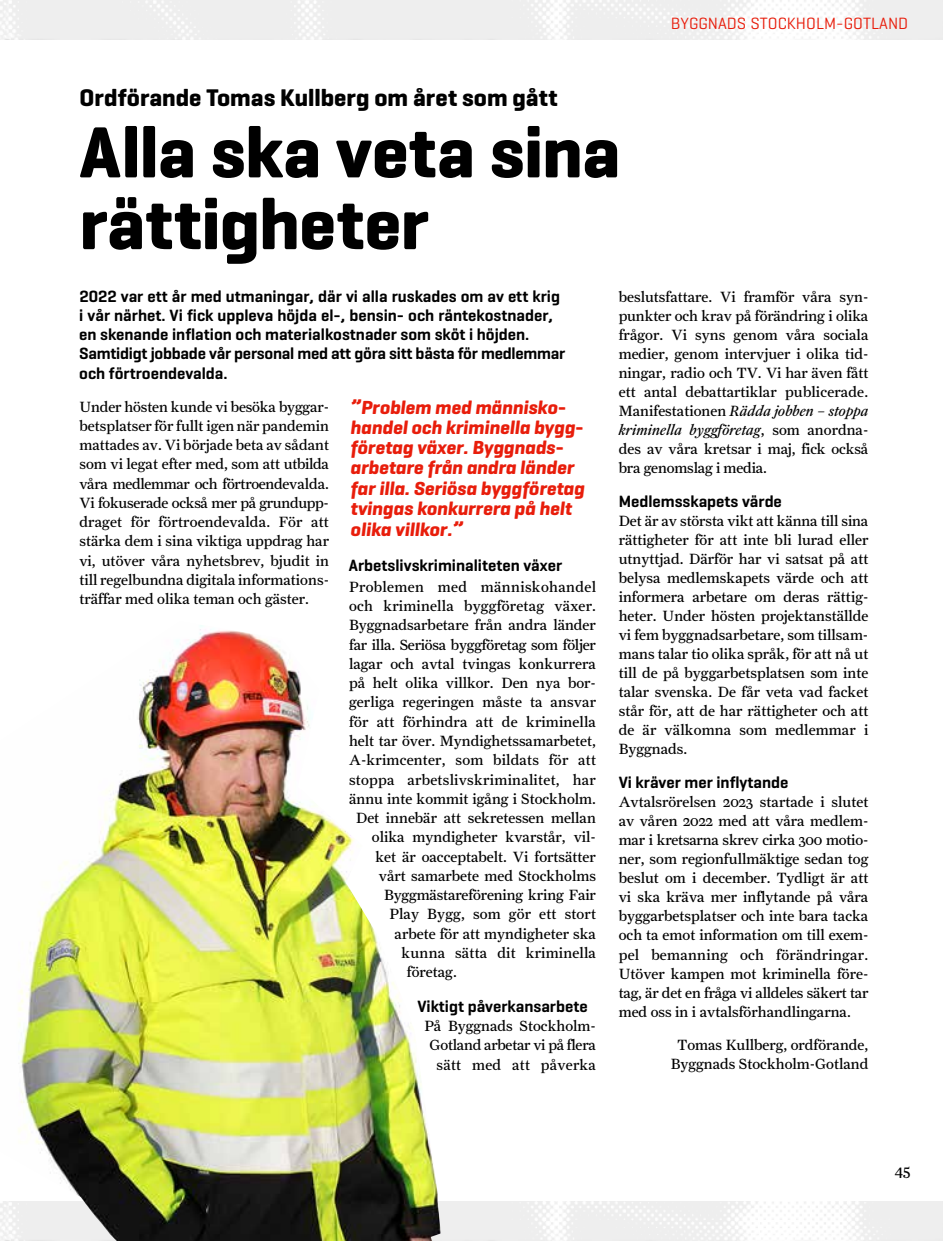
<style>
.page{position:relative;width:943px;height:1241px;background:#fff}
.page>*{position:absolute;margin:0;border:0;box-sizing:border-box;transform-origin:0 0}
.t1{font:700 73.5px/71.8px "Geogrotesque";letter-spacing:-.005em;color:#000}
.t2{font:700 24.5px "Geogrotesque";color:#000}
.t3{font:italic 700 19.25px/20.3px "Geogrotesque";color:#e81d0b}
.t4{font:600 16.62px/19.2px "Geogrotesque";color:#000}
.t5{font:16.62px "Geogrotesque";color:#e81d0b}
.t6{font:15.75px "Farnham Text";color:#000}
.t7{font:14.88px/18.9px "Farnham Text";color:#000;text-align:justify}
.t8{font:14.88px "Farnham Text";letter-spacing:.02em;color:#000}
.s1{font-style:italic}
</style>
<div class="page">
<img style="left:0;top:0;width:1px;height:1240px">
<div style="left:441px;top:1201px;width:42px;height:39px;background:#eee"></div>
<img style="left:0;top:621px;width:441px;height:619px">
<p class="t5" style="left:670px;top:13px;width:239px">BYGGNADS STOCKHOLM-GOTLAND</p>
<h2 class="t2" style="left:79px;top:82px;width:480px">Ordförande Tomas Kullberg om året som gått</h2>
<h1 class="t1" style="left:79px;top:116px;width:542px">Alla ska veta sina rättigheter</h1>
<p class="t4" style="left:79px;top:286px;width:487px">2022 var ett år med utmaningar, där vi alla ruskades om av ett krig i vår närhet. Vi fick uppleva höjda el-, bensin- och räntekostnader, en skenande inflation och materialkostnader som sköt i höjden.<br>Samtidigt jobbade vår personal med att göra sitt bästa för medlemmar och förtroendevalda.</p>
<p class="t7" style="left:618px;top:287px;width:251px">beslutsfattare. Vi framför våra syn&shy;punkter och krav på förändring i olika frågor. Vi syns genom våra sociala medier, genom intervjuer i olika tid&shy;ningar, radio och TV. Vi har även fått ett antal debattartiklar publicerade.<br>Manifestationen <span class="s1">Rädda jobben – stoppa kriminella byggföretag</span>, som anordna&shy;des av våra kretsar i maj, fick också bra genomslag i media.</p>
<p class="t4" style="left:618px;top:491px;width:165px">Medlemsskapets värde</p>
<p class="t7" style="left:618px;top:511px;width:251px">Det är av största vikt att känna till sina rättigheter för att inte bli lurad eller utnyttjad. Därför har vi satsat på att belysa medlemskapets värde och att informera arbetare om deras rättig&shy;heter. Under hösten projektanställde vi fem byggnadsarbetare, som tillsam&shy;mans talar tio olika språk, för att nå ut till de på byggarbetsplatsen som inte talar svenska. De får veta vad facket står för, att de har rättigheter och att de är välkomna som medlemmar i Byggnads.</p>
<p class="t4" style="left:618px;top:772px;width:171px">Vi kräver mer inflytande</p>
<p class="t7" style="left:618px;top:791px;width:251px">Avtalsrörelsen 2023 startade i slutet av våren 2022 med att våra medlem&shy;mar i kretsarna skrev cirka 300 motio&shy;ner, som regionfullmäktige sedan tog beslut om i december. Tydligt är att vi ska kräva mer inflytande på våra byggarbetsplatser och inte bara tacka och ta emot information om till exem&shy;pel bemanning och förändringar.<br>Utöver kampen mot kriminella före&shy;tag, är det en fråga vi alldeles säkert tar med oss in i avtalsförhandlingarna.</p>
<p class="t7" style="left:670px;top:1035px;width:199px;text-align:center">Tomas Kullberg, ordförande,<br>Byggnads Stockholm-Gotland</p>
<p class="t3" style="left:350px;top:397px;width:235px">”Problem med människo&shy;handel och kriminella bygg&shy;företag växer. Byggnads&shy;arbetare från andra länder far illa. Seriösa byggföretag tvingas konkurrera på helt olika villkor.”</p>
<p class="t7" style="left:79px;top:396px;width:251px">Under hösten kunde vi besöka byggar&shy;betsplatser för fullt igen när pandemin mattades av. Vi började beta av sådant som vi legat efter med, som att utbilda våra medlemmar och förtroendevalda.<br>Vi fokuserade också mer på grundupp&shy;draget för förtroendevalda. För att stärka dem i sina viktiga uppdrag har vi, utöver våra nyhetsbrev, bjudit in till regelbundna digitala informations&shy;träffar med olika teman och gäster.</p>
<p class="t4" style="left:349px;top:555px;width:215px">Arbetslivskriminaliteten växer</p>
<p class="t8" style="left:349px;top:577px;width:248px">Problemen med människohandel</p>
<p class="t7" style="left:349px;top:596px;width:248px">och kriminella byggföretag växer.</p>
<p class="t7" style="left:349px;top:615px;width:248px">Byggnadsarbetare från andra länder</p>
<p class="t7" style="left:349px;top:634px;width:248px">far illa. Seriösa byggföretag som följer</p>
<p class="t7" style="left:349px;top:654px;width:248px">lagar och avtal tvingas konkurrera</p>
<p class="t7" style="left:349px;top:673px;width:248px">på helt olika villkor. Den nya bor-</p>
<p class="t7" style="left:349px;top:692px;width:248px">gerliga regeringen måste ta ansvar</p>
<p class="t7" style="left:349px;top:711px;width:248px">för att förhindra att de kriminella</p>
<p class="t7" style="left:349px;top:731px;width:248px">helt tar över. Myndighetssamarbetet,</p>
<p class="t7" style="left:349px;top:750px;width:248px">A-krimcenter, som bildats för att</p>
<p class="t7" style="left:349px;top:769px;width:248px">stoppa arbetslivskriminalitet, har</p>
<p class="t7" style="left:349px;top:788px;width:248px">ännu inte kommit igång i Stockholm.</p>
<p class="t7" style="left:356px;top:808px;width:241px">Det innebär att sekretessen mellan</p>
<p class="t7" style="left:372px;top:827px;width:226px">olika myndigheter kvarstår, vil-</p>
<p class="t7" style="left:375px;top:846px;width:222px">ket är oacceptabelt. Vi fortsätter</p>
<p class="t7" style="left:379px;top:865px;width:219px">vårt samarbete med Stockholms</p>
<p class="t7" style="left:384px;top:885px;width:213px">Byggmästareförening kring Fair</p>
<p class="t7" style="left:389px;top:904px;width:208px">Play Bygg, som gör ett stort</p>
<p class="t7" style="left:394px;top:923px;width:203px">arbete för att myndigheter ska</p>
<p class="t7" style="left:401px;top:942px;width:196px">kunna sätta dit kriminella</p>
<p class="t7" style="left:407px;top:962px;width:51px">företag.</p>
<p class="t4" style="left:417px;top:996px;width:172px">Viktigt påverkansarbete</p>
<p class="t7" style="left:424px;top:1015px;width:173px;text-align:right">På Byggnads Stockholm-<br>Gotland arbetar vi på flera sätt med att påverka</p>
<p class="t6" style="left:894px;top:1160px;width:17px">45</p>
</div>
